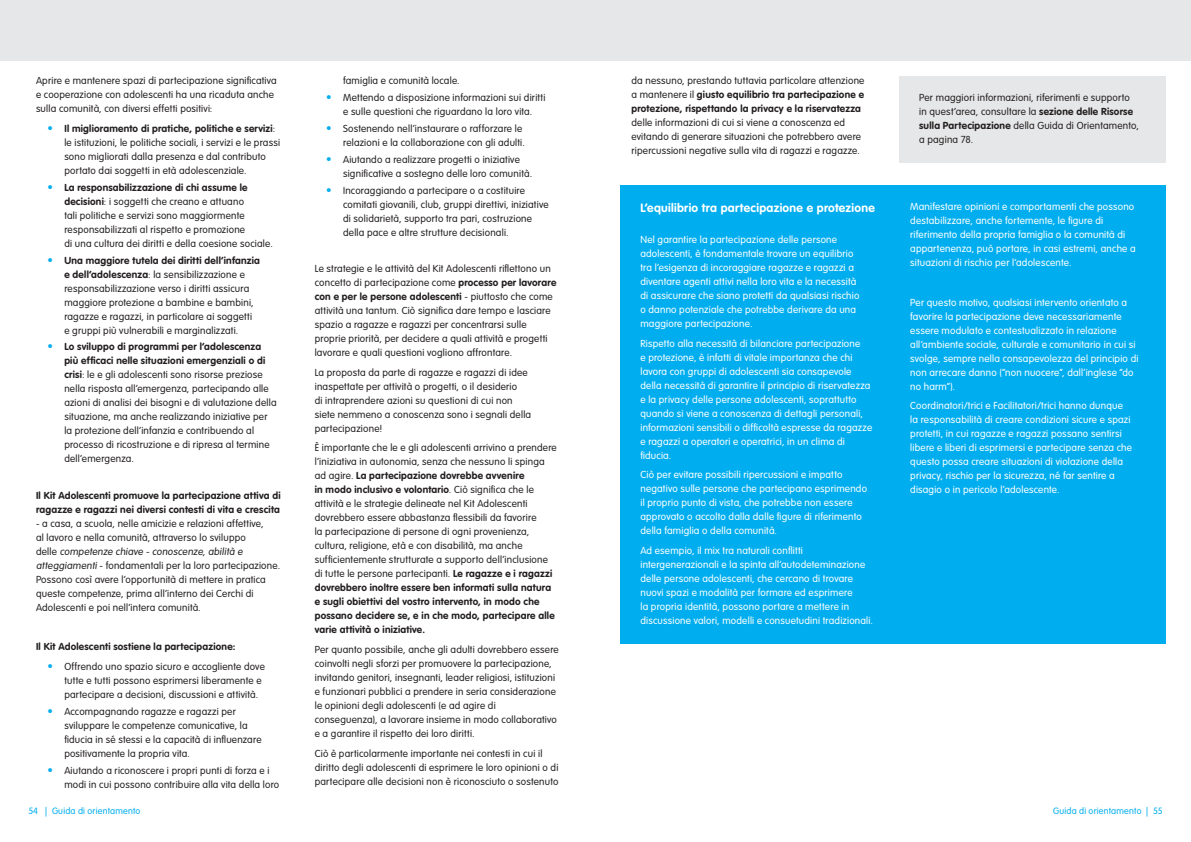
<style>
.page{position:relative;width:1191px;height:842px;background:#fff}
.page>*{position:absolute;margin:0;border:0;box-sizing:border-box;transform-origin:0 0}
.t1{font:700 12px "VAG Rounded Std";letter-spacing:.025em;color:#fff}
.t2{font:300 10px/14px "VAG Rounded Std";letter-spacing:.02em;color:#231f20}
.t3{font:300 10px/14px "VAG Rounded Std";letter-spacing:.02em;color:#fff}
.t4{font:700 10px/14px "VAG Rounded Std";letter-spacing:.02em;color:#231f20}
.t5{font:300 9px "VAG Rounded Std";letter-spacing:.025em;color:#00aeef}
.s1{font-weight:700;font-size:11px;color:#00aeef}
.s2{font-weight:700}
.s3{font-weight:300}
</style>
<div class="page">
<div style="left:0;top:0;width:1191px;height:60px;background:#e6e7e8"></div>
<div style="left:899px;top:77px;width:266px;height:86px;background:#e6e7e8"></div>
<div style="left:620px;top:186px;width:545px;height:458px;background:#00aeef"></div>
<p class="t2" style="left:36px;top:74px;width:242px">Aprire e mantenere spazi di partecipazione significativa e cooperazione con adolescenti ha una ricaduta anche sulla comunità, con diversi effetti positivi:</p>
<p class="t2" style="left:64px;top:122px;width:217px;text-indent:-17px"><span class="s1">•</span> <span class="s2">Il miglioramento di pratiche, politiche e servizi</span>: le istituzioni, le politiche sociali, i servizi e le prassi sono migliorati dalla presenza e dal contributo portato dai soggetti in età adolescenziale.</p>
<p class="t2" style="left:64px;top:181px;width:210px;text-indent:-17px"><span class="s1">•</span> <span class="s2">La responsabilizzazione di chi assume le decisioni</span>: i soggetti che creano e attuano<br>tali politiche e servizi sono maggiormente responsabilizzati al rispetto e promozione<br>di una cultura dei diritti e della coesione sociale.</p>
<p class="t2" style="left:64px;top:253px;width:197px;text-indent:-17px"><span class="s1">•</span> <span class="s2">Una maggiore tutela dei diritti dell’infanzia e dell’adolescenza</span>: la sensibilizzazione e responsabilizzazione verso i diritti assicura maggiore protezione a bambine e bambini, ragazze e ragazzi, in particolare ai soggetti<br>e gruppi più vulnerabili e marginalizzati.</p>
<p class="t2" style="left:64px;top:340px;width:214px;text-indent:-17px"><span class="s1">•</span> <span class="s2">Lo sviluppo di programmi per l’adolescenza più efficaci nelle situazioni emergenziali o di crisi</span>: le e gli adolescenti sono risorse preziose nella risposta all’emergenza, partecipando alle azioni di analisi dei bisogni e di valutazione della situazione, ma anche realizzando iniziative per la protezione dell’infanzia e contribuendo al processo di ricostruzione e di ripresa al termine dell’emergenza.</p>
<p class="t4" style="left:36px;top:489px;width:246px">Il Kit Adolescenti promuove la partecipazione attiva di ragazze e ragazzi nei diversi contesti di vita e crescita</p>
<p class="t2" style="left:36px;top:517px;width:246px">- a casa, a scuola, nelle amicizie e relazioni affettive,<br>al lavoro e nella comunità, attraverso lo sviluppo<br>d e l l e competenze chiave - conoscenze, abilità e atteggiamenti - fondamentali per la loro partecipazione.<br>Possono così avere l’opportunità di mettere in pratica queste competenze, prima all’interno dei Cerchi di Adolescenti e poi nell’intera comunità.</p>
<p class="t4" style="left:36px;top:640px;width:201px">Il Kit Adolescenti sostiene la partecipazione:</p>
<p class="t2" style="left:64px;top:660px;width:202px;text-indent:-17px"><span class="s1">•</span> Offrendo uno spazio sicuro e accogliente dove tutte e tutti possono esprimersi liberamente e partecipare a decisioni, discussioni e attività.</p>
<p class="t2" style="left:64px;top:705px;width:199px;text-indent:-17px"><span class="s1">•</span> Accompagnando ragazze e ragazzi per sviluppare le competenze comunicative, la fiducia in sé stessi e la capacità di influenzare positivamente la propria vita.</p>
<p class="t2" style="left:64px;top:763px;width:216px;text-indent:-17px"><span class="s1">•</span> Aiutando a riconoscere i propri punti di forza e i modi in cui possono contribuire alla vita della loro</p>
<p class="t2" style="left:343px;top:74px;width:118px">famiglia e comunità locale.</p>
<p class="t2" style="left:326px;top:91px;width:221px;text-align:center"><span class="s1">•</span> Mettendo a disposizione informazioni sui diritti e sulle questioni che riguardano la loro vita.</p>
<p class="t2" style="left:326px;top:122px;width:200px;text-align:right"><span class="s1">•</span> Sostenendo nell’instaurare o rafforzare le relazioni e la collaborazione con gli adulti.</p>
<p class="t2" style="left:343px;top:153px;width:190px;text-indent:-17px"><span class="s1">•</span> Aiutando a realizzare progetti o iniziative significative a sostegno delle loro comunità.</p>
<p class="t2" style="left:343px;top:183px;width:207px;text-indent:-17px"><span class="s1">•</span> Incoraggiando a partecipare o a costituire comitati giovanili, club, gruppi direttivi, iniziative di solidarietà, supporto tra pari, costruzione della pace e altre strutture decisionali.</p>
<p class="t2" style="left:315px;top:262px;width:243px">Le strategie e le attività del Kit Adolescenti riflettono un concetto di partecipazione come <span class="s2">processo per lavorare con e per le persone adolescenti</span> - piuttosto che come attività una tantum. Ciò significa dare tempo e lasciare spazio a ragazze e ragazzi per concentrarsi sulle proprie priorità, per decidere a quali attività e progetti lavorare e quali questioni vogliono affrontare.</p>
<p class="t2" style="left:315px;top:366px;width:218px">La proposta da parte di ragazze e ragazzi di idee inaspettate per attività o progetti, o il desiderio<br>di intraprendere azioni su questioni di cui non siete nemmeno a conoscenza sono i segnali della partecipazione!</p>
<p class="t2" style="left:315px;top:441px;width:243px">È importante che le e gli adolescenti arrivino a prendere l’iniziativa in autonomia, senza che nessuno li spinga ad agire. <span class="s2">La partecipazione dovrebbe avvenire<br>in modo inclusivo e volontario</span>. Ciò significa che le attività e le strategie delineate nel Kit Adolescenti dovrebbero essere abbastanza flessibili da favorire<br>la partecipazione di persone di ogni provenienza, cultura, religione, età e con disabilità, ma anche sufficientemente strutturate a supporto dell’inclusione di tutte le persone partecipanti. <span class="s2">Le ragazze e i ragazzi dovrebbero inoltre essere ben informati sulla natura e sugli obiettivi del vostro intervento, in modo che possano decidere se, e in che modo, partecipare alle varie attività o iniziative.</span></p>
<p class="t2" style="left:315px;top:643px;width:245px">Per quanto possibile, anche gli adulti dovrebbero essere coinvolti negli sforzi per promuovere la partecipazione, invitando genitori, insegnanti, leader religiosi, istituzioni e funzionari pubblici a prendere in seria considerazione le opinioni degli adolescenti (e ad agire di conseguenza), a lavorare insieme in modo collaborativo e a garantire il rispetto dei loro diritti.</p>
<p class="t2" style="left:315px;top:747px;width:245px">Ciò è particolarmente importante nei contesti in cui il diritto degli adolescenti di esprimere le loro opinioni o di partecipare alle decisioni non è riconosciuto o sostenuto</p>
<p class="t4" style="left:631px;top:74px;width:234px;text-align:justify"><span class="s3">da nessuno, prestando tuttavia particolare attenzione a mantenere il</span> giusto equilibrio tra partecipazione e protezione, rispettando la privacy e la riservatezza</p>
<p class="t2" style="left:631px;top:116px;width:231px">delle informazioni di cui si viene a conoscenza ed evitando di generare situazioni che potrebbero avere ripercussioni negative sulla vita di ragazzi e ragazze.</p>
<p class="t1" style="left:640px;top:201px;width:236px">L’equilibrio tra partecipazione e protezione</p>
<p class="t3" style="left:640px;top:233px;width:220px">Nel garantire la partecipazione delle persone adolescenti, è fondamentale trovare un equilibrio tra l’esigenza di incoraggiare ragazze e ragazzi a diventare agenti attivi nella loro vita e la necessità di assicurare che siano protetti da qualsiasi rischio o danno potenziale che potrebbe derivare da una maggiore partecipazione.</p>
<p class="t3" style="left:640px;top:336px;width:233px">Rispetto alla necessità di bilanciare partecipazione<br>e protezione, è infatti di vitale importanza che chi lavora con gruppi di adolescenti sia consapevole della necessità di garantire il principio di riservatezza e la privacy delle persone adolescenti, soprattutto quando si viene a conoscenza di dettagli personali, informazioni sensibili o difficoltà espresse da ragazze e ragazzi a operatori e operatrici, in un clima di fiducia.</p>
<p class="t3" style="left:640px;top:468px;width:228px">Ciò per evitare possibili ripercussioni e impatto negativo sulle persone che partecipano esprimendo il proprio punto di vista, che potrebbe non essere approvato o accolto dalla dalle figure di riferimento della famiglia o della comunità.</p>
<p class="t3" style="left:640px;top:544px;width:234px">Ad esempio, il mix tra naturali conflitti intergenerazionali e la spinta all’autodeteminazione delle persone adolescenti, che cercano di trovare nuovi spazi e modalità per formare ed esprimere<br>la propria identità, possono portare a mettere in discussione valori, modelli e consuetudini tradizionali.</p>
<p class="t2" style="left:919px;top:91px;width:221px">Per maggiori informazioni, riferimenti e supporto in quest’area, consultare la <span class="s2">sezione delle Risorse sulla Partecipazione</span> della Guida di Orientamento, a pagina 78.</p>
<p class="t3" style="left:910px;top:200px;width:227px">Manifestare opinioni e comportamenti che possono destabilizzare, anche fortemente, le figure di riferimento della propria famiglia o la comunità di appartenenza, può portare, in casi estremi, anche a situazioni di rischio per l’adolescente.</p>
<p class="t3" style="left:910px;top:296px;width:230px">Per questo motivo, qualsiasi intervento orientato a favorire la partecipazione deve necessariamente essere modulato e contestualizzato in relazione all’ambiente sociale, culturale e comunitario in cui si svolge, sempre nella consapevolezza del principio di non arrecare danno (“non nuocere”, dall’inglese “do no harm”).</p>
<p class="t3" style="left:910px;top:399px;width:223px">Coordinatori/trici e Facilitatori/trici hanno dunque la responsabilità di creare condizioni sicure e spazi protetti, in cui ragazze e ragazzi possano sentirsi libere e liberi di esprimersi e partecipare senza che questo possa creare situazioni di violazione della privacy, rischio per la sicurezza, né far sentire a disagio o in pericolo l’adolescente.</p>
<p class="t5" style="left:28px;top:805px;width:113px">54 | Guida di orientamento</p>
<p class="t5" style="left:1053px;top:805px;width:111px">Guida di orientamento | 55</p>
</div>
